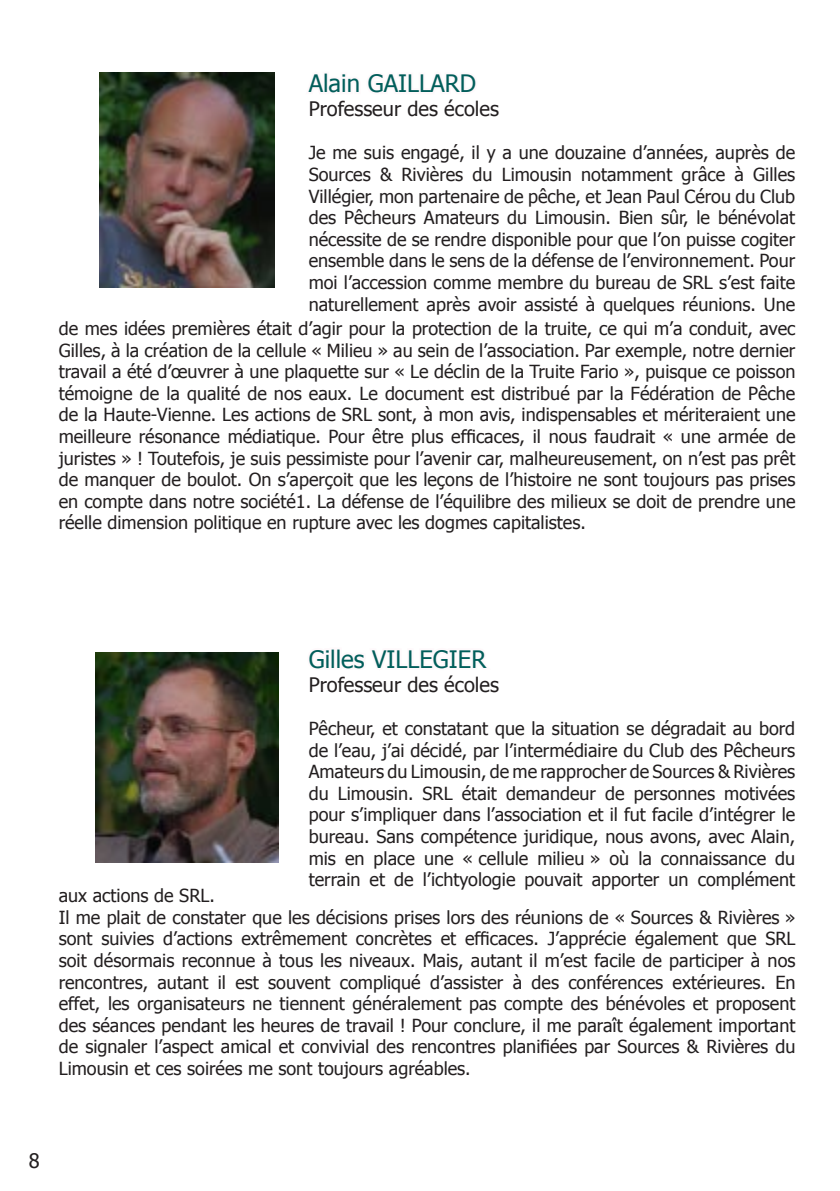
<style>
.page{position:relative;width:840px;height:1191px;background:#fff}
.page>*{position:absolute;margin:0;border:0;box-sizing:border-box;transform-origin:0 0}
.t1{font:24px "Tahoma";color:#025e5b}
.t2{font:20px "Tahoma";color:#231f20}
.t3{font:18px/21.6px "Tahoma";color:#231f20;text-align:justify}
</style>
<div class="page">
<img style="left:99px;top:72px;width:175px;height:215px">
<img style="left:95px;top:652px;width:183px;height:210px">
<h1 class="t1" style="left:308px;top:67px;width:169px">Alain GAILLARD</h1>
<p class="t2" style="left:308px;top:95px;width:192px">Professeur des écoles</p>
<p class="t3" style="left:308px;top:141px;width:488px">Je me suis engagé, il y a une douzaine d’années, auprès de Sources &amp; Rivières du Limousin notamment grâce à Gilles Villégier, mon partenaire de pêche, et Jean Paul Cérou du Club des Pêcheurs Amateurs du Limousin. Bien sûr, le bénévolat nécessite de se rendre disponible pour que l’on puisse cogiter ensemble dans le sens de la défense de l’environnement. Pour moi l’accession comme membre du bureau de SRL s’est faite naturellement après avoir assisté à quelques réunions. Une</p>
<p class="t3" style="left:59px;top:317px;width:738px">de mes idées premières était d’agir pour la protection de la truite, ce qui m’a conduit, avec Gilles, à la création de la cellule « Milieu » au sein de l’association. Par exemple, notre dernier travail a été d’œuvrer à une plaquette sur « Le déclin de la Truite Fario », puisque ce poisson témoigne de la qualité de nos eaux. Le document est distribué par la Fédération de Pêche de la Haute-Vienne. Les actions de SRL sont, à mon avis, indispensables et mériteraient une meilleure résonance médiatique. Pour être plus efficaces, il nous faudrait « une armée de juristes » ! Toutefois, je suis pessimiste pour l’avenir car, malheureusement, on n’est pas prêt de manquer de boulot. On s’aperçoit que les leçons de l’histoire ne sont toujours pas prises en compte dans notre société1. La défense de l’équilibre des milieux se doit de prendre une réelle dimension politique en rupture avec les dogmes capitalistes.</p>
<h1 class="t1" style="left:308px;top:643px;width:179px">Gilles VILLEGIER</h1>
<p class="t2" style="left:308px;top:671px;width:192px">Professeur des écoles</p>
<p class="t3" style="left:308px;top:716px;width:488px">Pêcheur, et constatant que la situation se dégradait au bord de l’eau, j’ai décidé, par l’intermédiaire du Club des Pêcheurs Amateurs du Limousin, de me rapprocher de Sources &amp; Rivières du Limousin. SRL était demandeur de personnes motivées pour s’impliquer dans l’association et il fut facile d’intégrer le bureau. Sans compétence juridique, nous avons, avec Alain, mis en place une « cellule milieu » où la connaissance du terrain et de l’ichtyologie pouvait apporter un complément</p>
<p class="t3" style="left:59px;top:884px;width:738px;text-align:left">aux actions de SRL.<br>Il me plait de constater que les décisions prises lors des réunions de « Sources &amp; Rivières » sont suivies d’actions extrêmement concrètes et efficaces. J’apprécie également que SRL soit désormais reconnue à tous les niveaux. Mais, autant il m’est facile de participer à nos rencontres, autant il est souvent compliqué d’assister à des conférences extérieures. En effet, les organisateurs ne tiennent généralement pas compte des bénévoles et proposent des séances pendant les heures de travail ! Pour conclure, il me paraît également important de signaler l’aspect amical et convivial des rencontres planifiées par Sources &amp; Rivières du Limousin et ces soirées me sont toujours agréables.</p>
<p class="t2" style="left:29px;top:1147px;width:12px">8</p>
</div>
